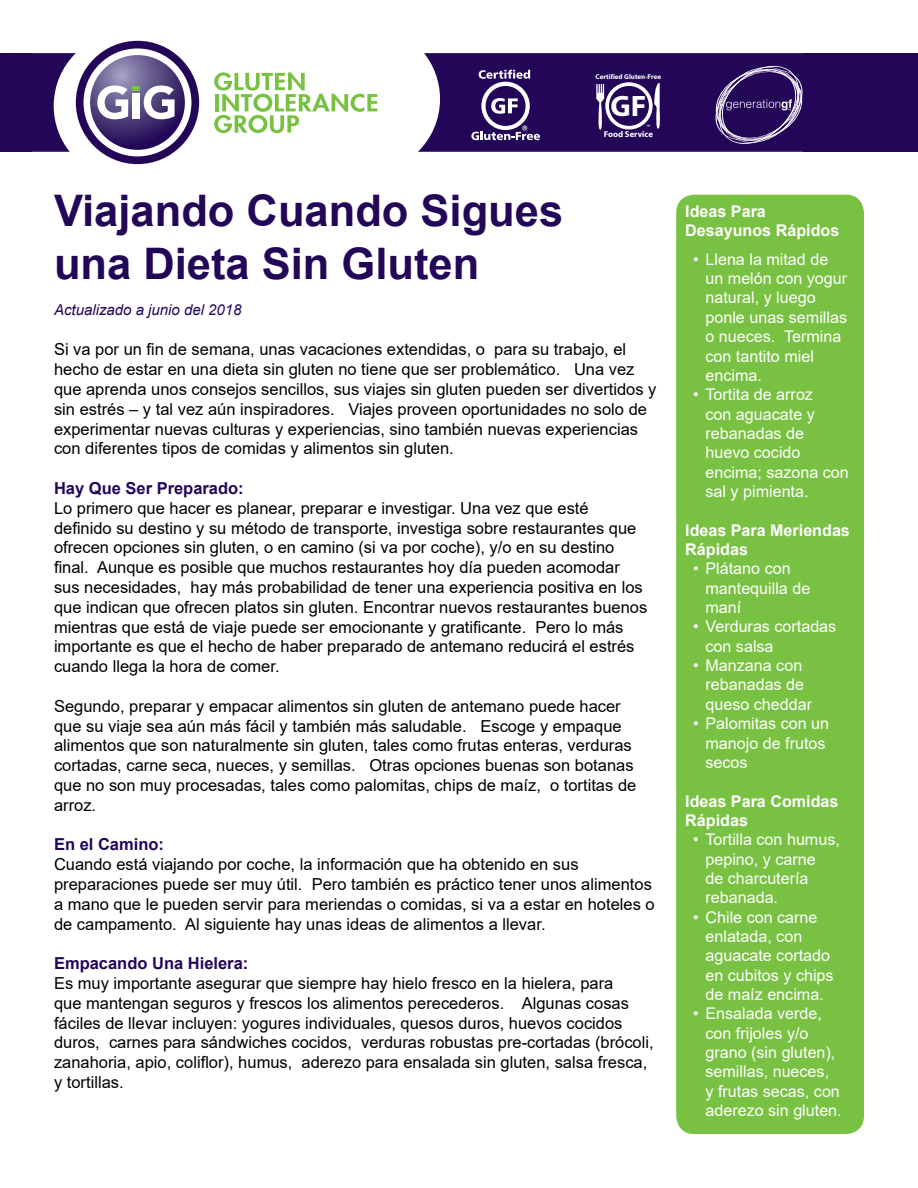
<style>
.page{position:relative;width:918px;height:1188px;background:#fff}
.page>*{position:absolute;margin:0;border:0;box-sizing:border-box;transform-origin:0 0}
.t1{font:700 43.5px/52.2px "Arial";color:#230658}
.t2{font:700 29.7px "Myriad";color:#fff}
.t3{font:16.5px/19.8px "Arial";color:#000}
.t4{font:700 16.5px "Arial";color:#230658}
.t5{font:16.2px/19.4px "Arial";color:#fff}
.t6{font:700 16.2px/19.4px "Arial";color:#fff}
.t7{font:italic 15px "Arial";color:#230658}
.t8{font:700 8.55px "Myriad";color:#fff}
.t9{font:700 7.05px "Myriad";color:#fff}
.t10{font:6.15px "Myriad Pro";color:#fff}
.t11{font:700 6px "Tahoma";color:#fff}
</style>
<div class="page">
<div style="left:676px;top:195px;width:188px;height:939px;background:#79c142;border-radius:18px"></div>
<svg style="left:214px;top:72px;width:163px;height:61px"></svg>
<svg style="left:418px;top:53px;width:386px;height:99px;background:#40266e"></svg>
<div style="left:804px;top:53px;width:114px;height:99px;background:#230658"></div>
<div style="left:0;top:53px;width:31px;height:99px;background:#230658"></div>
<svg style="left:14px;top:41px;width:185px;height:123px"></svg>
<hr style="left:14px;top:53px;width:1px;height:99px;background:#230658">
<p class="t9" style="left:596px;top:73px;width:67px">Certified Gluten-Free</p>
<p class="t2" style="left:611px;top:91px;width:37px">GF</p>
<p class="t11" style="left:522px;top:123px;width:7px">®</p>
<p class="t10" style="left:646px;top:124px;width:5px">™</p>
<p class="t8" style="left:604px;top:130px;width:51px">Food Service</p>
<p class="t1" style="left:54px;top:185px;width:511px">Viajando Cuando Sigues una Dieta Sin Gluten</p>
<p class="t7" style="left:54px;top:300px;width:189px">Actualizado a junio del 2018</p>
<p class="t3" style="left:54px;top:340px;width:604px">Si va por un fin de semana, unas vacaciones extendidas, o para su trabajo, el hecho de estar en una dieta sin gluten no tiene que ser problemático. Una vez que aprenda unos consejos sencillos, sus viajes sin gluten pueden ser divertidos y sin estrés – y tal vez aún inspiradores. Viajes proveen oportunidades no solo de experimentar nuevas culturas y experiencias, sino también nuevas experiencias con diferentes tipos de comidas y alimentos sin gluten.</p>
<p class="t4" style="left:54px;top:477px;width:191px">Hay Que Ser Preparado:</p>
<p class="t3" style="left:54px;top:498px;width:595px">Lo primero que hacer es planear, preparar e investigar. Una vez que esté definido su destino y su método de transporte, investiga sobre restaurantes que ofrecen opciones sin gluten, o en camino (si va por coche), y/o en su destino final. Aunque es posible que muchos restaurantes hoy día pueden acomodar sus necesidades, hay más probabilidad de tener una experiencia positiva en los que indican que ofrecen platos sin gluten. Encontrar nuevos restaurantes buenos mientras que está de viaje puede ser emocionante y gratificante. Pero lo más importante es que el hecho de haber preparado de antemano reducirá el estrés cuando llega la hora de comer.</p>
<p class="t3" style="left:54px;top:696px;width:584px">Segundo, preparar y empacar alimentos sin gluten de antemano puede hacer que su viaje sea aún más fácil y también más saludable. Escoge y empaque alimentos que son naturalmente sin gluten, tales como frutas enteras, verduras cortadas, carne seca, nueces, y semillas. Otras opciones buenas son botanas que no son muy procesadas, tales como palomitas, chips de maíz, o tortitas de arroz.</p>
<p class="t4" style="left:54px;top:833px;width:112px">En el Camino:</p>
<p class="t3" style="left:54px;top:854px;width:602px">Cuando está viajando por coche, la información que ha obtenido en sus preparaciones puede ser muy útil. Pero también es práctico tener unos alimentos a mano que le pueden servir para meriendas o comidas, si va a estar en hoteles o de campamento. Al siguiente hay unas ideas de alimentos a llevar.</p>
<p class="t4" style="left:54px;top:952px;width:196px">Empacando Una Hielera:</p>
<p class="t3" style="left:54px;top:973px;width:601px">Es muy importante asegurar que siempre hay hielo fresco en la hielera, para<br>que mantengan seguros y frescos los alimentos perecederos. Algunas cosas fáciles de llevar incluyen: yogures individuales, quesos duros, huevos cocidos duros, carnes para sándwiches cocidos, verduras robustas pre-cortadas (brócoli, zanahoria, apio, coliflor), humus, aderezo para ensalada sin gluten, salsa fresca, y tortillas.</p>
<p class="t6" style="left:685px;top:202px;width:156px">Ideas Para<br>Desayunos Rápidos</p>
<p class="t5" style="left:706px;top:249px;width:143px;text-indent:-12px">• Llena la mitad de un melón con yogur natural, y luego ponle unas semillas o nueces. Termina con tantito miel encima.</p>
<p class="t5" style="left:706px;top:385px;width:145px;text-indent:-12px">• Tortita de arroz<br>con aguacate y rebanadas de huevo cocido encima; sazona con sal y pimienta.</p>
<p class="t6" style="left:685px;top:521px;width:166px">Ideas Para Meriendas<br>Rápidas</p>
<p class="t5" style="left:706px;top:559px;width:106px;text-indent:-12px">• Plátano con mantequilla de maní</p>
<p class="t5" style="left:706px;top:617px;width:132px;text-indent:-12px">• Verduras cortadas con salsa</p>
<p class="t5" style="left:706px;top:656px;width:108px;text-indent:-12px">• Manzana con rebanadas de queso cheddar</p>
<p class="t5" style="left:706px;top:714px;width:125px;text-indent:-12px">• Palomitas con un manojo de frutos secos</p>
<p class="t6" style="left:685px;top:791px;width:155px">Ideas Para Comidas<br>Rápidas</p>
<p class="t5" style="left:706px;top:830px;width:136px;text-indent:-12px">• Tortilla con humus, pepino, y carne<br>de charcutería rebanada.</p>
<p class="t5" style="left:706px;top:907px;width:130px;text-indent:-12px">• Chile con carne enlatada, con aguacate cortado en cubitos y chips de maíz encima.</p>
<p class="t5" style="left:706px;top:1004px;width:138px;text-indent:-12px">• Ensalada verde, con frijoles y/o grano (sin gluten), semillas, nueces,<br>y frutas secas, con aderezo sin gluten.</p>
</div>
